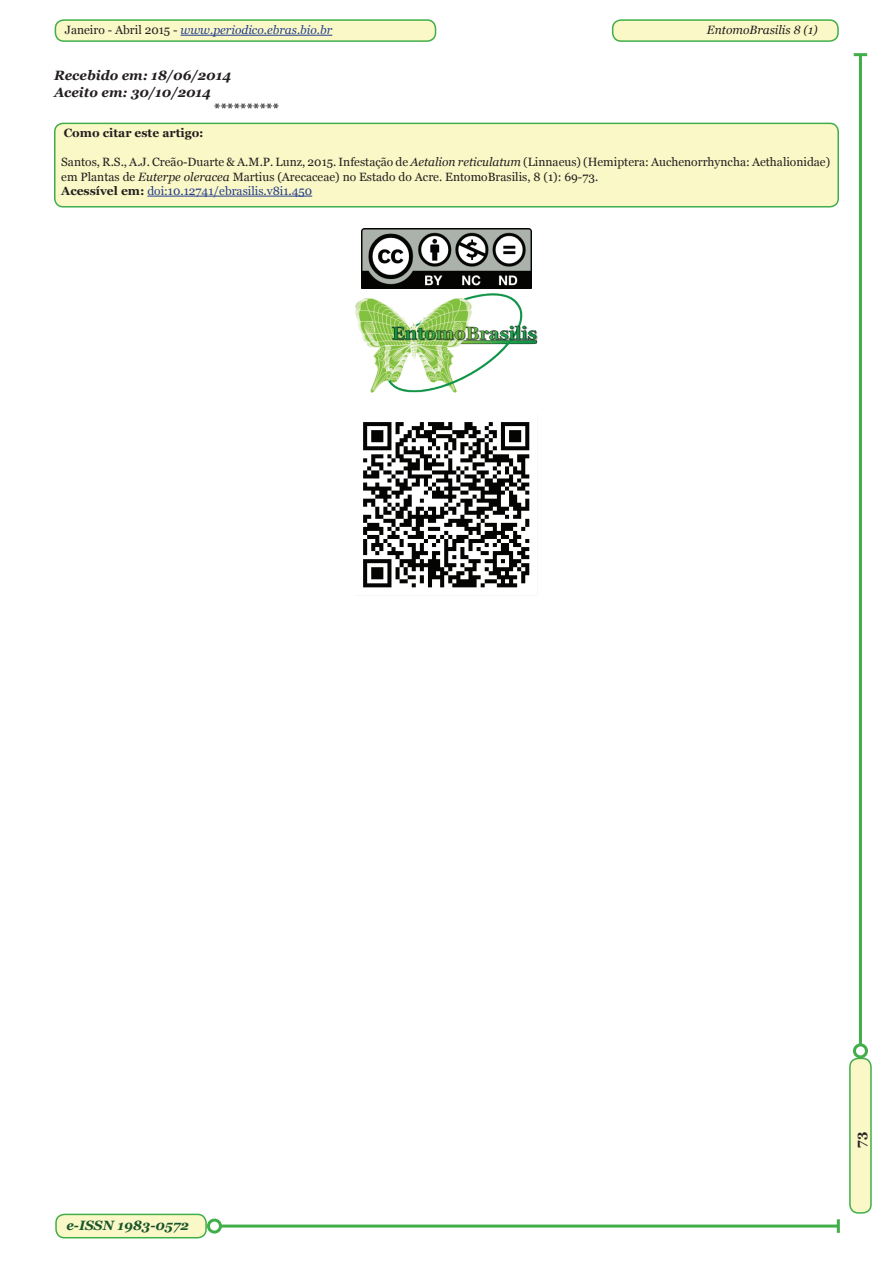
<style>
.page{position:relative;width:893px;height:1263px;background:#fff}
.page>*{position:absolute;margin:0;border:0;box-sizing:border-box;transform-origin:0 0}
.t1{font:italic 700 13.5px "Georgia";color:#231f20}
.t2{font:italic 700 13.5px "Georgia";color:#19552a}
.t3{font:700 13.5px "Georgia";color:#231f20}
.t4{font:12px/14.4px "Georgia";color:#231f20}
.t5{font:italic 12px "Georgia";color:#253f8e}
.t6{font:700 12px "Georgia";color:#231f20}
.t7{font:italic 12px "Georgia";color:#231f20}
.s1{font-style:normal;color:#231f20}
.s2{font-style:italic}
.s3{font-weight:700}
.s4{color:#253f8e}
</style>
<div class="page">
<div style="left:55px;top:20px;width:381px;height:21px;background:#fbf8c7;border-radius:9px"></div>
<hr style="left:181px;top:35px;width:151px;height:1px;background:#253f8e">
<div style="left:55px;top:19px;width:381px;height:23px;border:2px solid #40ae49;border-radius:9px"></div>
<div style="left:613px;top:20px;width:225px;height:21px;background:#fbf8c7;border-radius:9px"></div>
<div style="left:612px;top:19px;width:227px;height:23px;border:2px solid #40ae49;border-radius:9px"></div>
<div style="left:56px;top:1214px;width:150px;height:24px;background:#fbf8c7;border-radius:9px"></div>
<div style="left:55px;top:1214px;width:152px;height:24px;border:2px solid #40ae49;border-radius:9px"></div>
<div style="left:850px;top:1058px;width:21px;height:155px;background:#fbf8c7;border-radius:9px"></div>
<div style="left:849px;top:1058px;width:23px;height:156px;border:2px solid #40ae49;border-radius:9px"></div>
<hr style="left:859px;top:55px;width:3px;height:990px;background:#40ae49">
<div style="left:853px;top:1043px;width:15px;height:15px;border:3px solid #40ae49;border-radius:50%"></div>
<svg style="left:854px;top:53px;width:13px;height:3px"></svg>
<hr style="left:220px;top:1224px;width:618px;height:3px;background:#40ae49">
<hr style="left:837px;top:1219px;width:3px;height:14px;background:#40ae49">
<div style="left:207px;top:1218px;width:15px;height:15px;border:3px solid #40ae49;border-radius:50%"></div>
<img style="left:355px;top:293px;width:183px;height:100px">
<img style="left:361px;top:229px;width:170px;height:59px">
<img style="left:363px;top:422px;width:167px;height:166px">
<div style="left:55px;top:123px;width:783px;height:84px;background:#fbf8c7;border-radius:9px"></div>
<hr style="left:147px;top:196px;width:165px;height:1px;background:#253f8e">
<div style="left:54px;top:123px;width:785px;height:84px;border:2px solid #40ae49;border-radius:9px"></div>
<p class="t5" style="left:65px;top:22px;width:269px"><span class="s1">Janeiro - Abril 2015 -</span> www.periodico.ebras.bio.br</p>
<p class="t7" style="left:707px;top:22px;width:112px">EntomoBrasilis 8 (1)</p>
<p class="t1" style="left:54px;top:67px;width:179px">Recebido em: 18/06/2014</p>
<p class="t1" style="left:54px;top:83px;width:159px">Aceito em: 30/10/2014</p>
<p class="t1" style="left:213px;top:99px;width:67px">**********</p>
<p class="t6" style="left:64px;top:126px;width:141px">Como citar este artigo:</p>
<p class="t4" style="left:61px;top:155px;width:770px">Santos, R.S., A.J. Creão-Duarte &amp; A.M.P. Lunz, 2015. Infestação de <span class="s2">Aetalion reticulatum</span> (Linnaeus) (Hemiptera: Auchenorrhyncha: Aethalionidae) em Plantas de <span class="s2">Euterpe oleracea</span> Martius (Arecaceae) no Estado do Acre. EntomoBrasilis, 8 (1): 69-73.<br><span class="s3">Acessível em:</span> <span class="s4">doi:10.12741/ebrasilis.v8i1.450</span></p>
<p class="t2" style="left:66px;top:1216px;width:124px">e-ISSN 1983-0572</p>
<p class="t3" style="left:852px;top:1148px;width:17px;rotate:-90deg">73</p>
</div>
